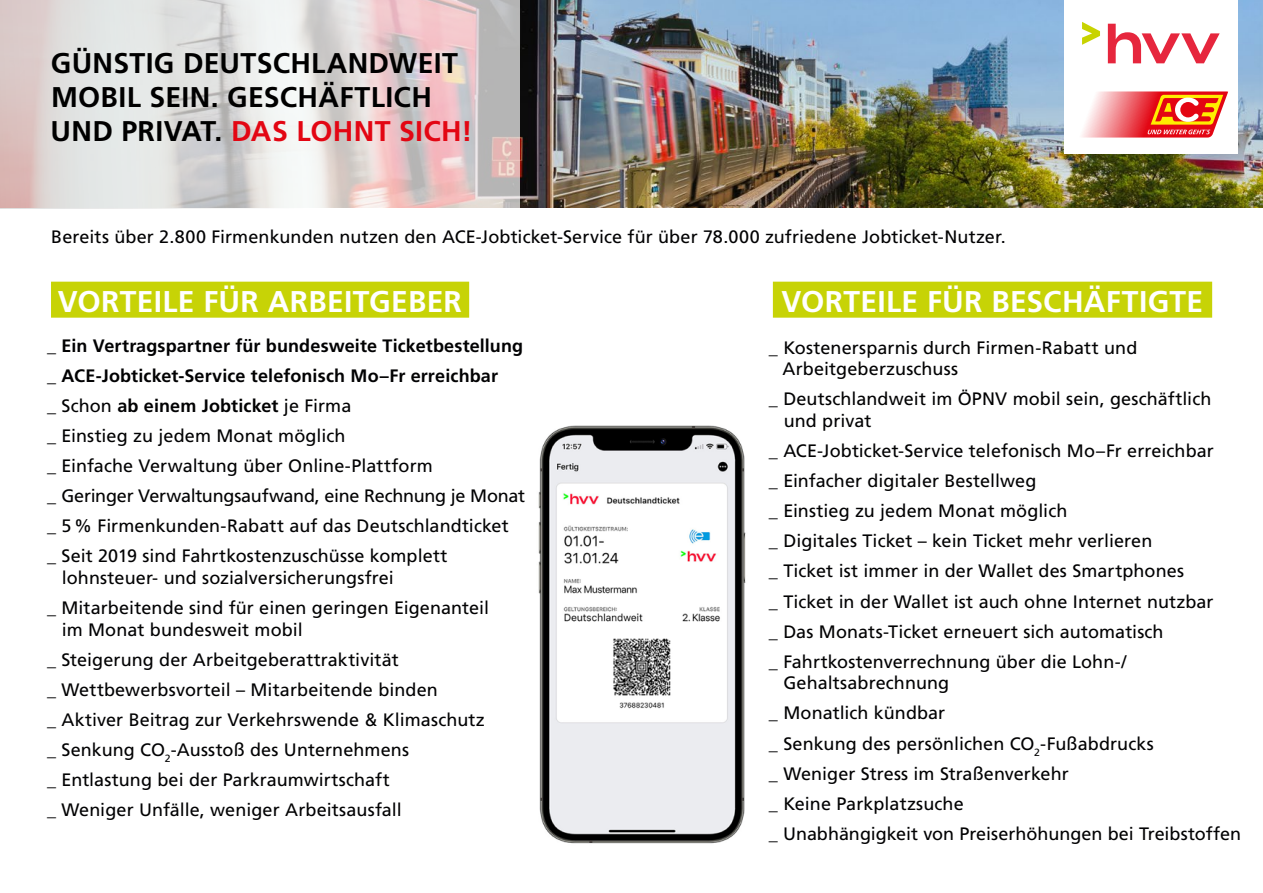
<style>
.page{position:relative;width:1263px;height:893px;background:#fff}
.page>*{position:absolute;margin:0;border:0;box-sizing:border-box;transform-origin:0 0}
.t1{font:700 30px "Frutiger LT Pro";letter-spacing:.01em;color:#fff}
.t2{font:700 28.5px/34.2px "Frutiger LT Pro";letter-spacing:.01em;color:#000}
.t3{font:18px/30.2px "Frutiger LT Pro";letter-spacing:.005em;color:#020203}
.s1{color:#e30613}
.s2{font-weight:700}
</style>
<div class="page">
<img style="left:520px;top:0;width:743px;height:208px">
<div style="left:1064px;top:0;width:173px;height:154px;background:#fff"></div>
<svg style="left:1108px;top:24px;width:112px;height:39px"></svg>
<svg style="left:1082px;top:22px;width:18px;height:23px"></svg>
<svg style="left:0;top:0;width:520px;height:209px;background:#ded5d5"></svg>
<svg style="left:1082px;top:91px;width:146px;height:47px;background:#f07e6a"></svg>
<div style="left:51px;top:282px;width:418px;height:36px;background:#c7d306"></div>
<div style="left:773px;top:282px;width:439px;height:36px;background:#c7d306"></div>
<img style="left:538px;top:425px;width:208px;height:419px">
<h2 class="t2" style="left:51px;top:46px;width:423px">GÜNSTIG DEUTSCHLANDWEIT<br>MOBIL SEIN. GESCHÄFTLICH<br>UND PRIVAT. <span class="s1">DAS LOHNT SICH!</span></h2>
<p class="t3" style="left:51px;top:222px;width:956px">Bereits über 2.800 Firmenkunden nutzen den ACE-Jobticket-Service für über 78.000 zufriedene Jobticket-Nutzer.</p>
<h1 class="t1" style="left:58px;top:284px;width:405px">VORTEILE FÜR ARBEITGEBER</h1>
<h1 class="t1" style="left:781px;top:284px;width:423px">VORTEILE FÜR BESCHÄFTIGTE</h1>
<p class="t3" style="left:47px;top:330px;width:480px">_ <span class="s2">Ein Vertragspartner für bundesweite Ticketbestellung </span>_ <span class="s2">ACE-Jobticket-Service telefonisch Mo–Fr erreichbar<br>_</span> Schon <span class="s2">ab einem Jobticket</span> je Firma<br>_ Einstieg zu jedem Monat möglich<br>_ Einfache Verwaltung über Online-Plattform<br>_ Geringer Verwaltungsaufwand, eine Rechnung je Monat <span class="s2">_</span> 5% Firmenkunden-Rabatt auf das Deutschlandticket<br><span class="s2">_</span> Seit 2019 sind Fahrtkostenzuschüsse komplett</p>
<p class="t3" style="left:47px;top:563px;width:443px;text-indent:15px">lohnsteuer- und sozialversicherungsfrei<br><span class="s2">_</span> Mitarbeitende sind für einen geringen Eigenanteil</p>
<p class="t3" style="left:47px;top:614px;width:439px;text-indent:15px">im Monat bundesweit mobil<br>_ Steigerung der Arbeitgeberattraktivität<br>_ Wettbewerbsvorteil – Mitarbeitende binden<br>_ Aktiver Beitrag zur Verkehrswende &amp; Klimaschutz _ Senkung CO<sub>2</sub>-Ausstoß des Unternehmens<br>_ Entlastung bei der Parkraumwirtschaft<br>_ Weniger Unfälle, weniger Arbeitsausfall</p>
<p class="t3" style="left:782px;top:337px;width:356px;line-height:21.6px;text-indent:-14px"><span class="s2">_</span> Kostenersparnis durch Firmen-Rabatt und<br>Arbeitgeberzuschuss</p>
<p class="t3" style="left:784px;top:388px;width:429px;line-height:21.6px;text-indent:-15px"><span class="s2">_</span> Deutschlandweit im ÖPNV mobil sein, geschäftlich und privat</p>
<p class="t3" style="left:769px;top:436px;width:446px">_ ACE-Jobticket-Service telefonisch Mo–Fr erreichbar _ Einfacher digitaler Bestellweg<br>_ Einstieg zu jedem Monat möglich<br>_ Digitales Ticket – kein Ticket mehr verlieren<br>_ Ticket ist immer in der Wallet des Smartphones<br><span class="s2">_</span> Ticket in der Wallet ist auch ohne Internet nutzbar _ Das Monats-Ticket erneuert sich automatisch<br><span class="s2">_</span> Fahrtkostenverrechnung über die Lohn-/</p>
<p class="t3" style="left:769px;top:668px;width:474px;text-indent:14px">Gehaltsabrechnung<br>_ Monatlich kündbar<br>_ Senkung des persönlichen CO<sub>2</sub>-Fußabdrucks<br>_ Weniger Stress im Straßenverkehr<br>_ Keine Parkplatzsuche<br>_ Unabhängigkeit von Preiserhöhungen bei Treibstoffen</p>
</div>
